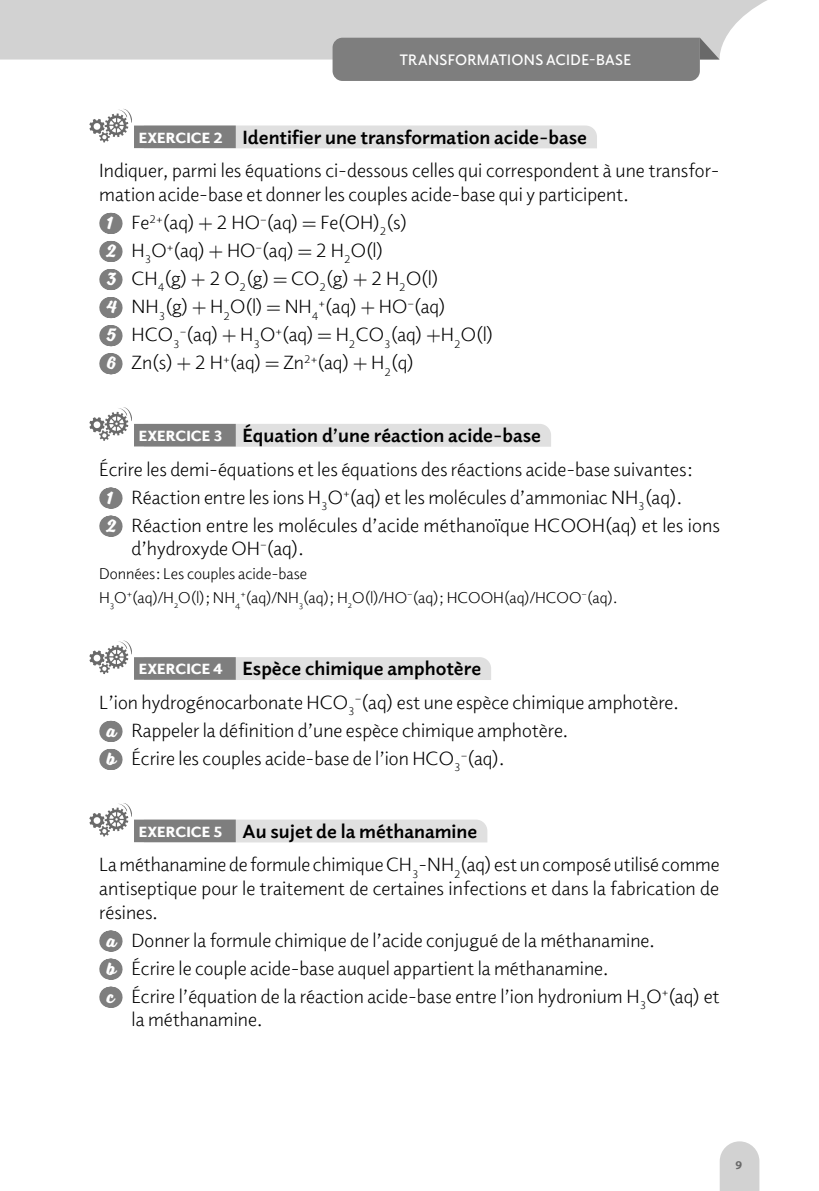
<style>
.page{position:relative;width:819px;height:1191px;background:#fff}
.page>*{position:absolute;margin:0;border:0;box-sizing:border-box;transform-origin:0 0}
.t1{font:19.25px/28px "Elido";color:#000}
.t2{font:15.75px/23.8px "Elido";color:#000}
.t3{font:600 15.22px "Elido";letter-spacing:.02em;color:#fff;scale:.96 1}
.t4{font:900 11.2px "Elido";color:#696969}
.s1{font-weight:900;font-size:14.88px;color:#fff}
.s2{font-weight:700}
.s3{font-family:"Voltage";font-weight:700;color:#fff}
</style>
<div class="page">
<div style="left:0;top:0;width:767px;height:60px;background:#d2d2d2"></div>
<svg style="left:719px;top:1141px;width:40px;height:50px;background:#d6d6d6"></svg>
<div style="left:332px;top:38px;width:387px;height:43px;background:#7e7e7e"></div>
<div style="left:144px;top:125px;width:453px;height:23px;background:#e0e0e0"></div>
<div style="left:134px;top:126px;width:102px;height:22px;background:#7e7e7e"></div>
<svg style="left:110px;top:213px;width:2px;height:21px"></svg>
<svg style="left:110px;top:241px;width:2px;height:21px"></svg>
<svg style="left:110px;top:269px;width:2px;height:21px"></svg>
<svg style="left:110px;top:297px;width:2px;height:21px"></svg>
<svg style="left:110px;top:325px;width:2px;height:21px"></svg>
<svg style="left:110px;top:353px;width:2px;height:21px"></svg>
<div style="left:144px;top:424px;width:407px;height:23px;background:#e0e0e0"></div>
<div style="left:134px;top:424px;width:102px;height:22px;background:#7e7e7e"></div>
<svg style="left:110px;top:487px;width:2px;height:21px"></svg>
<svg style="left:110px;top:515px;width:2px;height:21px"></svg>
<div style="left:236px;top:657px;width:255px;height:23px;background:#e0e0e0"></div>
<div style="left:134px;top:657px;width:102px;height:23px;background:#7e7e7e"></div>
<svg style="left:110px;top:721px;width:2px;height:21px"></svg>
<svg style="left:110px;top:749px;width:2px;height:21px"></svg>
<div style="left:236px;top:819px;width:251px;height:23px;background:#e0e0e0"></div>
<div style="left:134px;top:819px;width:102px;height:23px;background:#7e7e7e"></div>
<svg style="left:110px;top:930px;width:2px;height:21px"></svg>
<svg style="left:110px;top:958px;width:2px;height:21px"></svg>
<svg style="left:110px;top:986px;width:2px;height:21px"></svg>
<svg style="left:89px;top:108px;width:43px;height:34px"></svg>
<svg style="left:89px;top:407px;width:43px;height:34px"></svg>
<svg style="left:89px;top:640px;width:43px;height:34px"></svg>
<svg style="left:89px;top:803px;width:43px;height:33px"></svg>
<p class="t3" style="left:400px;top:49px;width:242px">TRANSFORMATIONS ACIDE-BASE</p>
<p class="t1" style="left:99px;top:120px;width:622px;line-height:33.6px;text-indent:40px"><span class="s1">EXERCICE 2</span> <span class="s2">Identifier une transformation acide-base<br></span>Indiquer, parmi les équations ci-dessous celles qui correspondent à une transfor-</p>
<p class="t1" style="left:107px;top:180px;width:523px;text-indent:-7px">mation acide-base et donner les couples acide-base qui y participent.<br><span class="s3">1</span> Fe<sup>2+</sup>(aq) 2 HO<sup>−</sup>(aq) Fe(OH)<sub>2</sub>(s)<br><span class="s3">2</span> H<sub>3</sub>O<sup>+</sup>(aq) HO<sup>−</sup>(aq) 2 H<sub>2</sub>O(l)<br><span class="s3">3</span> CH<sub>4</sub>(g) 2 O<sub>2</sub>(g) CO<sub>2</sub>(g) 2 H<sub>2</sub>O(l)<br><span class="s3">4</span> NH<sub>3</sub>(g) H<sub>2</sub>O(l) NH<sub>4</sub><sup>+</sup>(aq) HO<sup>−</sup>(aq)<br><span class="s3">5</span> HCO<sub>3</sub><sup>−</sup>(aq) H<sub>3</sub>O<sup>+</sup>(aq) H<sub>2</sub>CO<sub>3</sub>(aq) H<sub>2</sub>O(l)<br><span class="s3">6</span> Zn(s) 2 H<sup>+</sup>(aq) Zn<sup>2+</sup>(aq) H<sub>2</sub>(q)</p>
<p class="t1" style="left:99px;top:418px;width:595px;line-height:33.6px;text-indent:40px"><span class="s1">EXERCICE 3</span> <span class="s2">Équation d’une réaction acide-base<br></span>Écrire les demi-équations et les équations des réactions acide-base suivantes :</p>
<p class="t1" style="left:107px;top:482px;width:614px"><span class="s3">1</span> Réaction entre les ions H<sub>3</sub>O<sup>+</sup>(aq) et les molécules d’ammoniac NH<sub>3</sub>(aq).<br><span class="s3">2</span> Réaction entre les molécules d’acide méthanoïque HCOOH(aq) et les ions</p>
<p class="t1" style="left:131px;top:534px;width:174px">d’hydroxyde OH<sup>−</sup>(aq).</p>
<p class="t2" style="left:99px;top:561px;width:519px">Données : Les couples acide-base<br>H<sub>3</sub>O<sup>+</sup>(aq)/H<sub>2</sub>O(l) ; NH<sub>4</sub><sup>+</sup>(aq)/NH<sub>3</sub>(aq) ; H<sub>2</sub>O(l)/HO<sup>−</sup>(aq) ; HCOOH(aq)/HCOO<sup>−</sup>(aq).</p>
<p class="t1" style="left:99px;top:651px;width:581px;line-height:33.6px;text-indent:40px"><span class="s1">EXERCICE 4</span> <span class="s2">Espèce chimique amphotère<br></span>L’ion hydrogénocarbonate HCO<sub>3</sub><sup>−</sup>(aq) est une espèce chimique amphotère.</p>
<p class="t1" style="left:107px;top:716px;width:463px"><span class="s3">a</span> Rappeler la définition d’une espèce chimique amphotère. <span class="s3">b</span> Écrire les couples acide-base de l’ion HCO<sub>3</sub><sup>−</sup>(aq).</p>
<p class="t1" style="left:99px;top:814px;width:622px;line-height:33.6px;text-indent:40px"><span class="s1">EXERCICE 5</span> <span class="s2">Au sujet de la méthanamine<br></span>La méthanamine de formule chimique CH<sub>3</sub>-NH<sub>2</sub>(aq) est un composé utilisé comme</p>
<p class="t1" style="left:99px;top:876px;width:621px;line-height:23.6px">antiseptique pour le traitement de certaines infections et dans la fabrication de résines.</p>
<p class="t1" style="left:107px;top:925px;width:614px"><span class="s3">a</span> Donner la formule chimique de l’acide conjugué de la méthanamine.<br><span class="s3">b</span> Écrire le couple acide-base auquel appartient la méthanamine.<br><span class="s3">c</span> Écrire l’équation de la réaction acide-base entre l’ion hydronium H<sub>3</sub>O<sup>+</sup>(aq) et</p>
<p class="t1" style="left:131px;top:1004px;width:132px">la méthanamine.</p>
<p class="t4" style="left:735px;top:1157px;width:9px">9</p>
</div>
